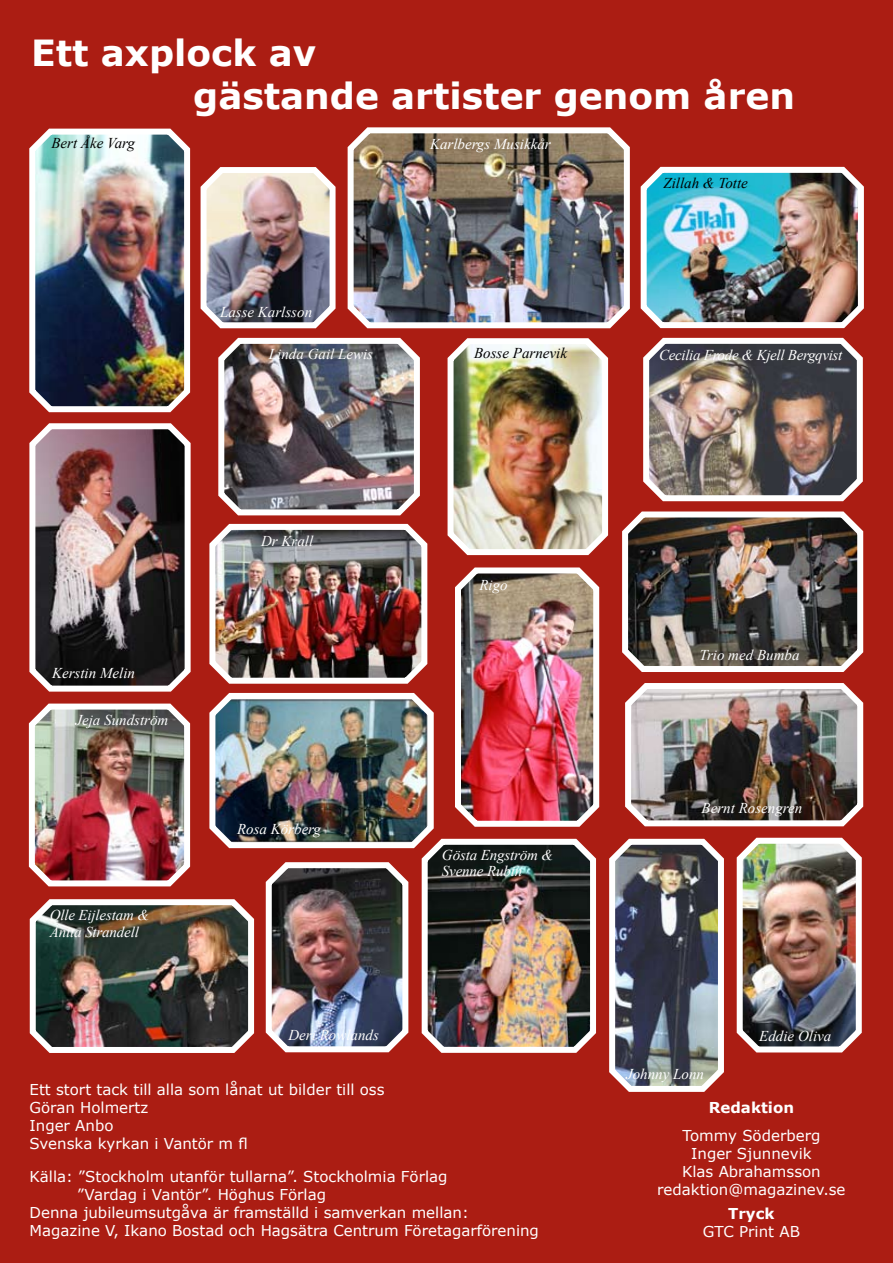
<style>
.page{position:relative;width:893px;height:1263px;background:#ab1d13}
.page>*{position:absolute;margin:0;border:0;box-sizing:border-box;transform-origin:0 0}
.t1{font:700 36px/43.2px "Verdana";color:#fff}
.t2{font:15px/18px "Verdana";color:#fff;text-align:center}
.t3{font:italic 15px/16.5px "Times New Roman";color:#fff}
.t4{font:italic 15px "Times New Roman";color:#000}
.t5{font:italic 15px "Times New Roman";letter-spacing:-.02em;color:#fff}
.t6{font:700 15px "Verdana";color:#fff}
</style>
<div class="page">
<svg style="left:29px;top:128px;width:162px;height:33px;background:#bdc5c4"></svg>
<svg style="left:347px;top:127px;width:283px;height:34px;background:#9c8977"></svg>
<img style="left:28px;top:161px;width:836px;height:931px">
<h1 class="t1" style="left:193px;top:30px;width:603px;text-indent:-162px">Ett axplock av<br>gästande artister genom åren</h1>
<p class="t4" style="left:51px;top:133px;width:85px">Bert Åke Varg</p>
<p class="t3" style="left:430px;top:135px;width:122px">Karlbergs Musikkår</p>
<p class="t3" style="left:220px;top:304px;width:94px">Lasse Karlsson</p>
<p class="t4" style="left:663px;top:172px;width:86px">Zillah &amp; Totte</p>
<p class="t3" style="left:269px;top:345px;width:106px">Linda Gail Lewis</p>
<p class="t4" style="left:474px;top:342px;width:94px">Bosse Parnevik</p>
<p class="t5" style="left:659px;top:345px;width:185px">Cecilia Frode &amp; Kjell Bergqvist</p>
<p class="t3" style="left:52px;top:664px;width:84px">Kerstin Melin</p>
<p class="t3" style="left:75px;top:711px;width:94px">Jeja Sundström</p>
<p class="t3" style="left:50px;top:907px;width:101px">Olle Eijlestam &amp;<br>Anita Strandell</p>
<p class="t3" style="left:261px;top:532px;width:54px">Dr Krall</p>
<p class="t3" style="left:479px;top:576px;width:30px">Rigo</p>
<p class="t3" style="left:237px;top:820px;width:86px">Rosa Körberg</p>
<p class="t3" style="left:288px;top:1026px;width:92px">Deri Rowlands</p>
<p class="t3" style="left:442px;top:846px;width:113px">Gösta Engström &amp;<br>Svenne Rubin</p>
<p class="t2" style="left:30px;top:1080px;width:357px;text-align:left">Ett stort tack till alla som lånat ut bilder till oss<br>Göran Holmertz<br>Inger Anbo<br>Svenska kyrkan i Vantör m fl</p>
<p class="t2" style="left:30px;top:1167px;width:420px">Källa: ”Stockholm utanför tullarna”. Stockholmia Förlag</p>
<p class="t2" style="left:77px;top:1185px;width:251px">”Vardag i Vantör”. Höghus Förlag</p>
<p class="t2" style="left:30px;top:1203px;width:441px">Denna jubileumsutgåva är framställd i samverkan mellan:</p>
<p class="t2" style="left:30px;top:1221px;width:511px">Magazine V, Ikano Bostad och Hagsätra Centrum Företagarförening</p>
<p class="t3" style="left:699px;top:646px;width:102px">Trio med Bumba</p>
<p class="t3" style="left:702px;top:799px;width:102px">Bernt Rosengren</p>
<p class="t3" style="left:626px;top:1065px;width:79px">Johnny Lonn</p>
<p class="t3" style="left:759px;top:1027px;width:74px">Eddie Oliva</p>
<p class="t6" style="left:709px;top:1096px;width:87px">Redaktion</p>
<p class="t2" style="left:657px;top:1126px;width:190px">Tommy Söderberg<br>Inger Sjunnevik<br>Klas Abrahamsson redaktion@magazinev.se</p>
<p class="t6" style="left:728px;top:1203px;width:48px">Tryck</p>
<p class="t2" style="left:703px;top:1222px;width:99px">GTC Print AB</p>
</div>
